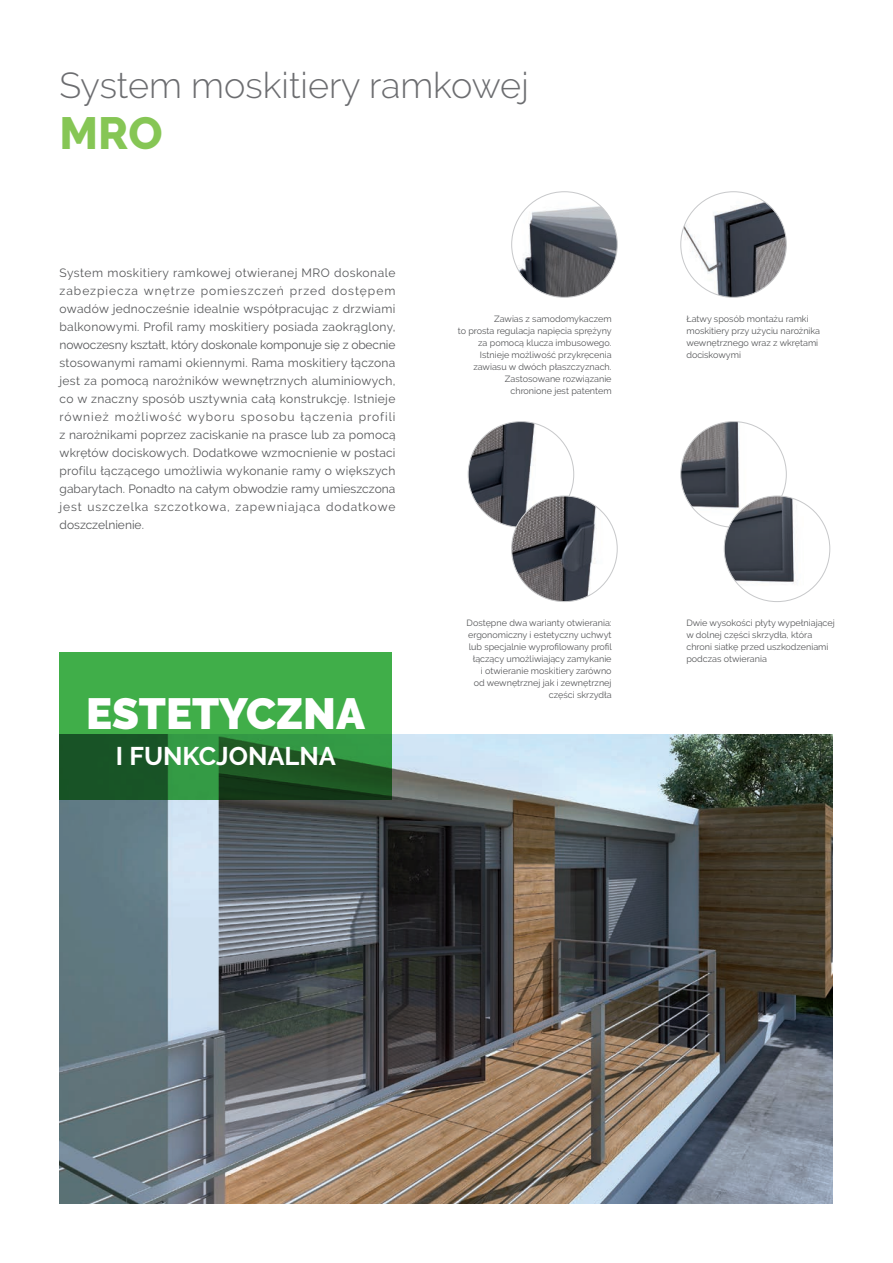
<style>
.page{position:relative;width:893px;height:1263px;background:#fff}
.page>*{position:absolute;margin:0;border:0;box-sizing:border-box;transform-origin:0 0}
.t1{font:800 45px "Raleway";color:#86c655}
.t2{font:900 43.5px "Raleway";color:#fff}
.t3{font:300 36px "Raleway";color:#6c6d70}
.t4{font:700 25.5px "Raleway";color:#fff}
.t5{font:12px/18px "Raleway";letter-spacing:.065em;color:#57585a;text-align:justify}
.t6{font:9px/12px "Raleway";color:#57585a;text-align:right}
</style>
<div class="page">
<img style="left:60px;top:735px;width:772px;height:468px">
<svg style="left:60px;top:652px;width:332px;height:148px;background:#328d3c"></svg>
<img style="left:681px;top:192px;width:105px;height:105px;border-radius:53px">
<img style="left:681px;top:422px;width:88px;height:93px">
<img style="left:468px;top:423px;width:80px;height:104px">
<img style="left:724px;top:496px;width:95px;height:93px">
<img style="left:512px;top:496px;width:99px;height:106px">
<img style="left:512px;top:201px;width:104px;height:96px">
<h3 class="t3" style="left:60px;top:64px;width:471px">System moskitiery ramkowej</h3>
<h1 class="t1" style="left:60px;top:107px;width:105px">MRO</h1>
<p class="t5" style="left:60px;top:264px;width:338px">System moskitiery ramkowej otwieranej MRO doskonale zabezpiecza wnętrze pomieszczeń przed dostępem owadów jednocześnie idealnie współpracując z drzwiami balkonowymi. Profil ramy moskitiery posiada zaokrąglony, nowoczesny kształt, który doskonale komponuje się z obecnie stosowanymi ramami okiennymi. Rama moskitiery łączona jest za pomocą narożników wewnętrznych aluminiowych, co w znaczny sposób usztywnia całą konstrukcję. Istnieje również możliwość wyboru sposobu łączenia profili z narożnikami poprzez zaciskanie na prasce lub za pomocą wkrętów dociskowych. Dodatkowe wzmocnienie w postaci profilu łączącego umożliwia wykonanie ramy o większych gabarytach. Ponadto na całym obwodzie ramy umieszczona jest uszczelka szczotkowa, zapewniająca dodatkowe doszczelnienie.</p>
<h2 class="t2" style="left:86px;top:688px;width:280px">ESTETYCZNA</h2>
<h3 class="t4" style="left:116px;top:741px;width:222px">I FUNKCJONALNA</h3>
<p class="t6" style="left:458px;top:313px;width:156px">Zawias z samodomykaczem<br>to prosta regulacja napięcia sprężyny za pomocą klucza imbusowego.<br>Istnieje możliwość przykręcenia zawiasu w dwóch płaszczyznach.<br>Zastosowane rozwiązanie<br>chronione jest patentem</p>
<p class="t6" style="left:686px;top:313px;width:135px;text-align:left">Łatwy sposób montażu ramki moskitiery przy użyciu narożnika wewnętrznego wraz z wkrętami dociskowymi</p>
<p class="t6" style="left:467px;top:616px;width:147px">Dostępne dwa warianty otwierania: ergonomiczny i estetyczny uchwyt lub specjalnie wyprofilowany profil łączący umożliwiający zamykanie<br>i otwieranie moskitiery zarówno<br>od wewnętrznej jak i zewnętrznej części skrzydła</p>
<p class="t6" style="left:686px;top:616px;width:150px;text-align:left">Dwie wysokości płyty wypełniającej w dolnej części skrzydła, która chroni siatkę przed uszkodzeniami podczas otwierania</p>
</div>
